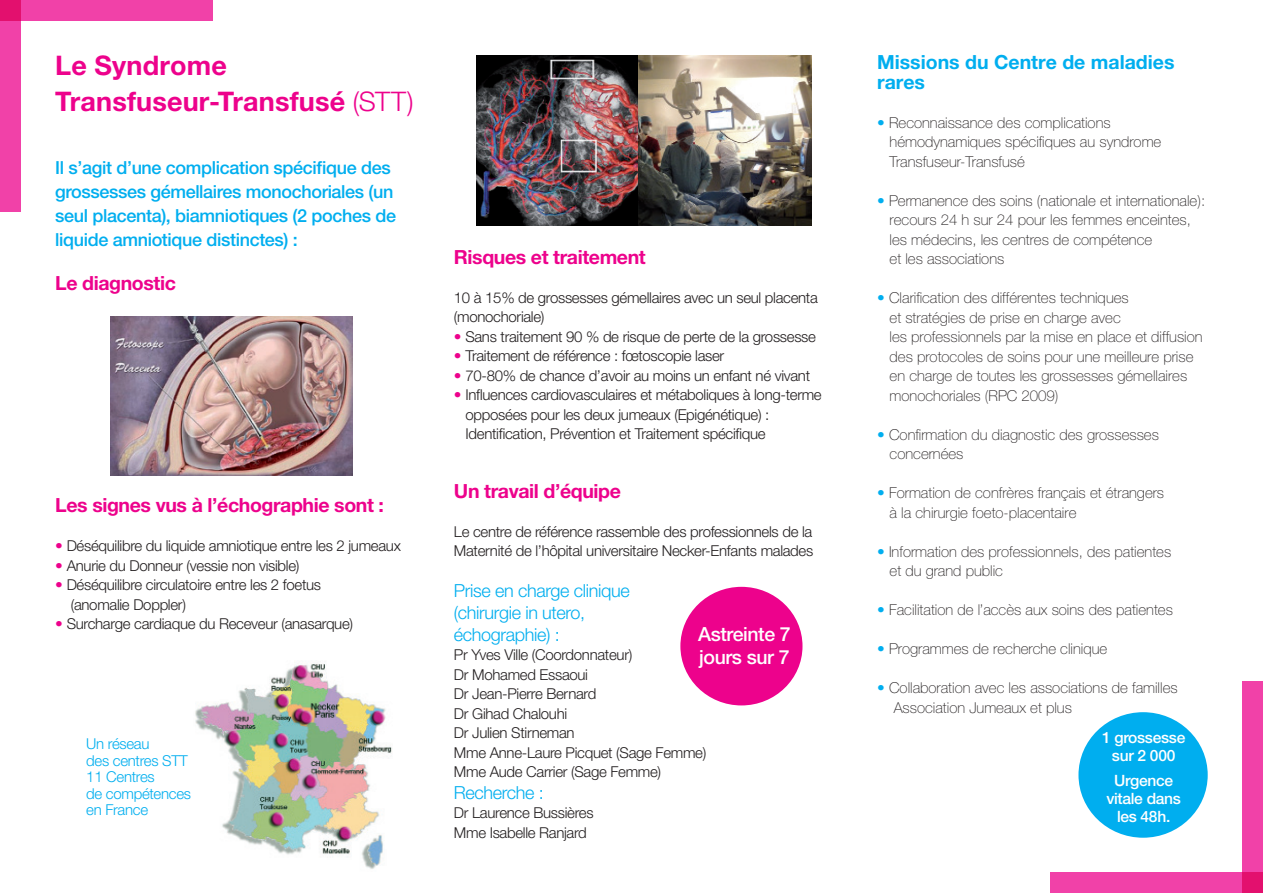
<style>
.page{position:relative;width:1263px;height:893px;background:#fff}
.page>*{position:absolute;margin:0;border:0;box-sizing:border-box;transform-origin:0 0}
.t1{font:700 27px/36px "Helvetica Neue LT Pro";letter-spacing:.005em;color:#ed028c}
.t2{font:700 19.5px "Helvetica Neue LT Pro";letter-spacing:-.02em;color:#ed028c}
.t3{font:700 19.5px/19.5px "Helvetica Neue LT Pro";color:#00aeef}
.t4{font:500 19.5px/22.5px "Helvetica Neue LT Pro";letter-spacing:-.02em;color:#fff}
.t5{font:500 18px/24px "Helvetica Neue LT Pro";letter-spacing:-.02em;color:#00aeef}
.t6{font:300 18px/21.6px "Helvetica Neue LT Pro";letter-spacing:-.02em;color:#00aeef}
.t7{font:500 15.6px/18px "Helvetica Neue LT Pro";letter-spacing:-.02em;color:#fff;text-align:center}
.t8{font:300 15px/19.5px "Helvetica Neue LT Pro";letter-spacing:-.02em;color:#231f20}
.t9{font:100 15px/19.5px "Helvetica Neue LT";color:#231f20}
.t10{font:300 15px/16.5px "Helvetica Neue LT Pro";letter-spacing:-.02em;color:#00aeef}
.s1{font-weight:300}
.s2{font-family:"Helvetica Neue LT";color:#ed028c}
.s3{font-weight:300;color:#00aeef}
</style>
<div class="page">
<img style="left:195px;top:664px;width:197px;height:205px">
<img style="left:476px;top:55px;width:335px;height:171px">
<img style="left:111px;top:317px;width:242px;height:158px">
<div style="left:680px;top:587px;width:122px;height:118px;background:#ed028c;border-radius:50%"></div>
<div style="left:1078px;top:712px;width:130px;height:126px;background:#00aeef;border-radius:50%"></div>
<div style="left:0;top:0;width:213px;height:21px;background:#f141a8"></div>
<svg style="left:0;top:0;width:21px;height:212px;background:#ef3ca2"></svg>
<div style="left:1050px;top:872px;width:213px;height:21px;background:#f141a8"></div>
<svg style="left:1242px;top:681px;width:21px;height:212px;background:#ef3ca2"></svg>
<p class="t1" style="left:55px;top:46px;width:360px">Le Syndrome<br>Transfuseur-Transfusé <span class="s1">(STT)</span></p>
<p class="t5" style="left:55px;top:156px;width:342px">Il s’agit d’une complication spécifique des grossesses gémellaires monochoriales (un seul placenta), biamniotiques (2 poches de liquide amniotique distinctes) :</p>
<p class="t2" style="left:55px;top:271px;width:122px">Le diagnostic</p>
<p class="t2" style="left:55px;top:493px;width:330px">Les signes vus à l’échographie sont :</p>
<p class="t8" style="left:55px;top:536px;width:347px"><span class="s2">•</span> Déséquilibre du liquide amniotique entre les 2 jumeaux</p>
<p class="t8" style="left:55px;top:555px;width:246px"><span class="s2">•</span> Anurie du Donneur (vessie non visible)</p>
<p class="t8" style="left:71px;top:575px;width:252px;text-indent:-15px"><span class="s2">•</span> Déséquilibre circulatoire entre les 2 foetus (anomalie Doppler)</p>
<p class="t8" style="left:55px;top:614px;width:299px"><span class="s2">•</span> Surcharge cardiaque du Receveur (anasarque)</p>
<p class="t10" style="left:86px;top:735px;width:103px">Un réseau<br>des centres STT</p>
<p class="t10" style="left:86px;top:768px;width:106px">11 Centres<br>de compétences</p>
<p class="t10" style="left:86px;top:801px;width:63px">en France</p>
<p class="t2" style="left:454px;top:245px;width:193px">Risques et traitement</p>
<p class="t8" style="left:454px;top:287px;width:365px">10 à 15% de grossesses gémellaires avec un seul placenta (monochoriale)</p>
<p class="t8" style="left:454px;top:326px;width:363px"><span class="s2">•</span> Sans traitement 90 % de risque de perte de la grossesse</p>
<p class="t8" style="left:454px;top:346px;width:272px"><span class="s2">•</span> Traitement de référence : fœtoscopie laser</p>
<p class="t8" style="left:454px;top:365px;width:358px"><span class="s2">•</span> 70-80% de chance d’avoir au moins un enfant né vivant</p>
<p class="t8" style="left:454px;top:385px;width:369px"><span class="s2">•</span> Influences cardiovasculaires et métaboliques à long-terme</p>
<p class="t8" style="left:466px;top:404px;width:305px">opposées pour les deux jumeaux (Epigénétique) :</p>
<p class="t8" style="left:466px;top:424px;width:302px">Identification, Prévention et Traitement spécifique</p>
<p class="t2" style="left:454px;top:479px;width:169px">Un travail d’équipe</p>
<p class="t8" style="left:454px;top:521px;width:361px">Le centre de référence rassemble des professionnels de la<br>Maternité de l’hôpital universitaire Necker-Enfants malades</p>
<p class="t6" style="left:454px;top:580px;width:177px">Prise en charge clinique</p>
<p class="t6" style="left:454px;top:601px;width:133px">(chirurgie in utero, échographie) :</p>
<p class="t8" style="left:454px;top:645px;width:180px">Pr Yves Ville (Coordonnateur)</p>
<p class="t8" style="left:454px;top:664px;width:136px">Dr Mohamed Essaoui</p>
<p class="t8" style="left:454px;top:684px;width:144px">Dr Jean-Pierre Bernard</p>
<p class="t8" style="left:454px;top:703px;width:115px">Dr Gihad Chalouhi</p>
<p class="t8" style="left:454px;top:723px;width:122px">Dr Julien Stirneman</p>
<p class="t8" style="left:454px;top:742px;width:254px">Mme Anne-Laure Picquet (Sage Femme)</p>
<p class="t8" style="left:454px;top:762px;width:209px">Mme Aude Carrier (Sage Femme)</p>
<p class="t6" style="left:454px;top:781px;width:91px">Recherche :</p>
<p class="t8" style="left:454px;top:803px;width:141px">Dr Laurence Bussières</p>
<p class="t8" style="left:454px;top:822px;width:134px">Mme Isabelle Ranjard</p>
<p class="t4" style="left:698px;top:623px;width:94px">Astreinte 7 jours sur 7</p>
<p class="t3" style="left:877px;top:52px;width:299px">Missions du Centre de maladies rares</p>
<p class="t9" style="left:877px;top:113px;width:235px"><span class="s3">•</span> Reconnaissance des complications</p>
<p class="t9" style="left:889px;top:132px;width:273px">hémodynamiques spécifiques au syndrome</p>
<p class="t9" style="left:889px;top:152px;width:137px">Transfuseur-Transfusé</p>
<p class="t9" style="left:877px;top:191px;width:330px"><span class="s3">•</span> Permanence des soins (nationale et internationale):</p>
<p class="t9" style="left:889px;top:210px;width:303px">recours 24 h sur 24 pour les femmes enceintes,</p>
<p class="t9" style="left:889px;top:230px;width:264px">les médecins, les centres de compétence</p>
<p class="t9" style="left:889px;top:249px;width:116px">et les associations</p>
<p class="t9" style="left:877px;top:288px;width:253px"><span class="s3">•</span> Clarification des différentes techniques</p>
<p class="t9" style="left:889px;top:308px;width:233px">et stratégies de prise en charge avec</p>
<p class="t9" style="left:889px;top:327px;width:315px">les professionnels par la mise en place et diffusion</p>
<p class="t9" style="left:889px;top:347px;width:305px">des protocoles de soins pour une meilleure prise</p>
<p class="t9" style="left:889px;top:366px;width:299px">en charge de toutes les grossesses gémellaires</p>
<p class="t9" style="left:889px;top:386px;width:170px">monochoriales (RPC 2009)</p>
<p class="t9" style="left:877px;top:425px;width:283px"><span class="s3">•</span> Confirmation du diagnostic des grossesses</p>
<p class="t9" style="left:889px;top:444px;width:75px">concernées</p>
<p class="t9" style="left:877px;top:483px;width:289px"><span class="s3">•</span> Formation de confrères français et étrangers</p>
<p class="t9" style="left:889px;top:503px;width:188px">à la chirurgie foeto-placentaire</p>
<p class="t9" style="left:877px;top:542px;width:296px"><span class="s3">•</span> Information des professionnels, des patientes</p>
<p class="t9" style="left:889px;top:561px;width:115px">et du grand public</p>
<p class="t9" style="left:877px;top:600px;width:297px"><span class="s3">•</span> Facilitation de l’accès aux soins des patientes</p>
<p class="t9" style="left:877px;top:639px;width:232px"><span class="s3">•</span> Programmes de recherche clinique</p>
<p class="t9" style="left:894px;top:678px;width:285px;text-indent:-17px"><span class="s3">•</span> Collaboration avec les associations de familles<br>Association Jumeaux et plus</p>
<p class="t7" style="left:1102px;top:728px;width:85px">1 grossesse sur 2 000</p>
<p class="t7" style="left:1106px;top:771px;width:76px">Urgence vitale dans les 48h.</p>
</div>
